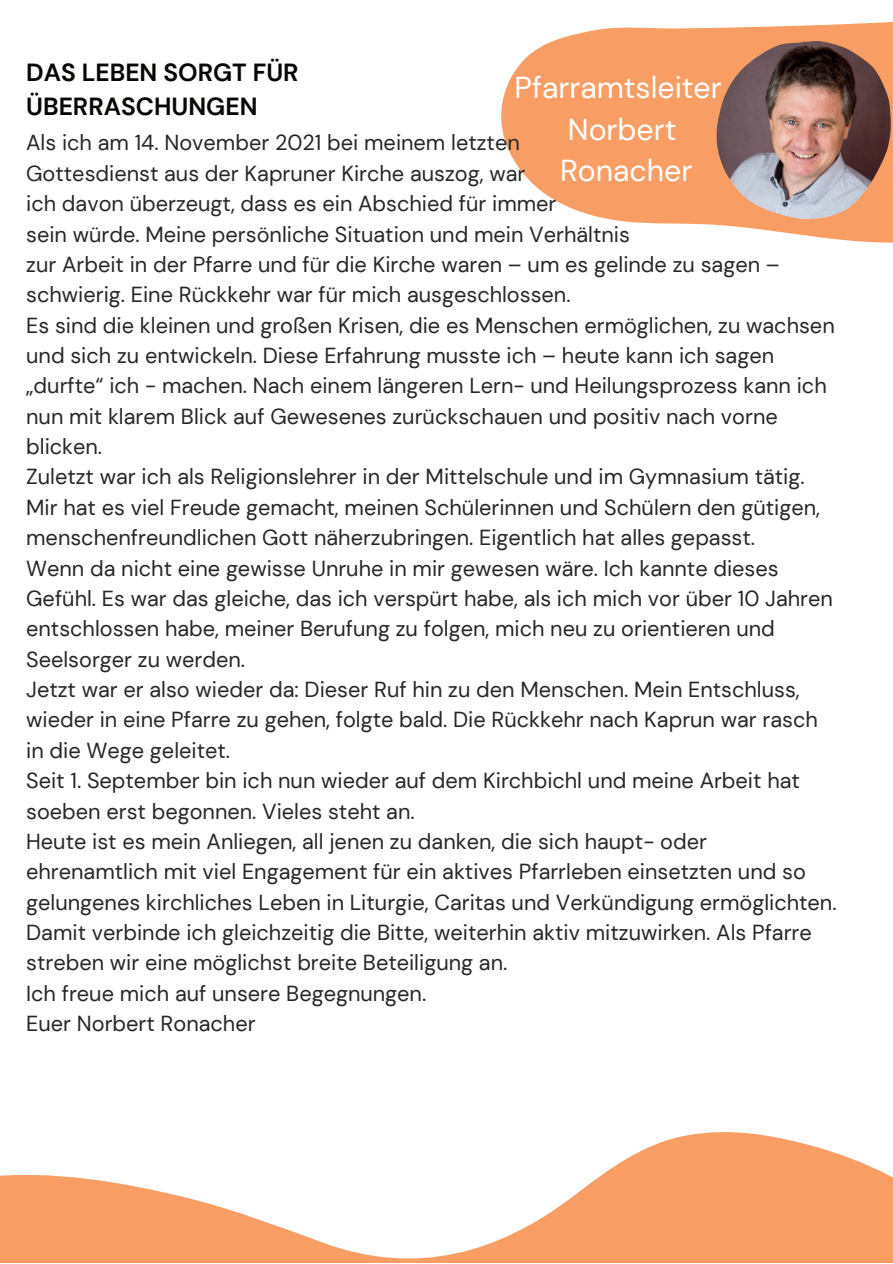
<style>
.page{position:relative;width:893px;height:1264px;background:#fff}
.page>*{position:absolute;margin:0;border:0;box-sizing:border-box;transform-origin:0 0}
.t1{font:30.3px/41.5px "DM Sans";color:#fff;text-align:center}
.t2{font:700 24.75px/33.8px "DM Sans";color:#080704}
.t3{font:21.75px/30.3px "DM Sans";color:#292726}
</style>
<div class="page">
<svg style="left:0;top:1132px;width:892px;height:130px;fill:#f89e64"></svg>
<svg style="left:501px;top:22px;width:391px;height:221px;fill:#f89e64"></svg>
<img style="left:716px;top:41px;width:174px;height:178px">
<p class="t2" style="left:26px;top:56px;width:274px">DAS LEBEN SORGT FÜR<br>ÜBERRASCHUNGEN</p>
<h1 class="t1" style="left:514px;top:67px;width:209px">Pfarramtsleiter<br>Norbert<br>Ronacher</h1>
<p class="t3" style="left:26px;top:128px;width:811px">Als ich am 14. November 2021 bei meinem letzten<br>Gottesdienst aus der Kapruner Kirche auszog, war<br>ich davon überzeugt, dass es ein Abschied für immer<br>sein würde. Meine persönliche Situation und mein Verhältnis<br>zur Arbeit in der Pfarre und für die Kirche waren – um es gelinde zu sagen – schwierig. Eine Rückkehr war für mich ausgeschlossen.<br>Es sind die kleinen und großen Krisen, die es Menschen ermöglichen, zu wachsen und sich zu entwickeln. Diese Erfahrung musste ich – heute kann ich sagen „durfte“ ich - machen. Nach einem längeren Lern- und Heilungsprozess kann ich nun mit klarem Blick auf Gewesenes zurückschauen und positiv nach vorne blicken.<br>Zuletzt war ich als Religionslehrer in der Mittelschule und im Gymnasium tätig.<br>Mir hat es viel Freude gemacht, meinen Schülerinnen und Schülern den gütigen, menschenfreundlichen Gott näherzubringen. Eigentlich hat alles gepasst.<br>Wenn da nicht eine gewisse Unruhe in mir gewesen wäre. Ich kannte dieses Gefühl. Es war das gleiche, das ich verspürt habe, als ich mich vor über 10 Jahren entschlossen habe, meiner Berufung zu folgen, mich neu zu orientieren und Seelsorger zu werden.<br>Jetzt war er also wieder da: Dieser Ruf hin zu den Menschen. Mein Entschluss, wieder in eine Pfarre zu gehen, folgte bald. Die Rückkehr nach Kaprun war rasch in die Wege geleitet.<br>Seit 1. September bin ich nun wieder auf dem Kirchbichl und meine Arbeit hat soeben erst begonnen. Vieles steht an.<br>Heute ist es mein Anliegen, all jenen zu danken, die sich haupt- oder ehrenamtlich mit viel Engagement für ein aktives Pfarrleben einsetzten und so gelungenes kirchliches Leben in Liturgie, Caritas und Verkündigung ermöglichten.<br>Damit verbinde ich gleichzeitig die Bitte, weiterhin aktiv mitzuwirken. Als Pfarre streben wir eine möglichst breite Beteiligung an.<br>Ich freue mich auf unsere Begegnungen.<br>Euer Norbert Ronacher</p>
</div>
